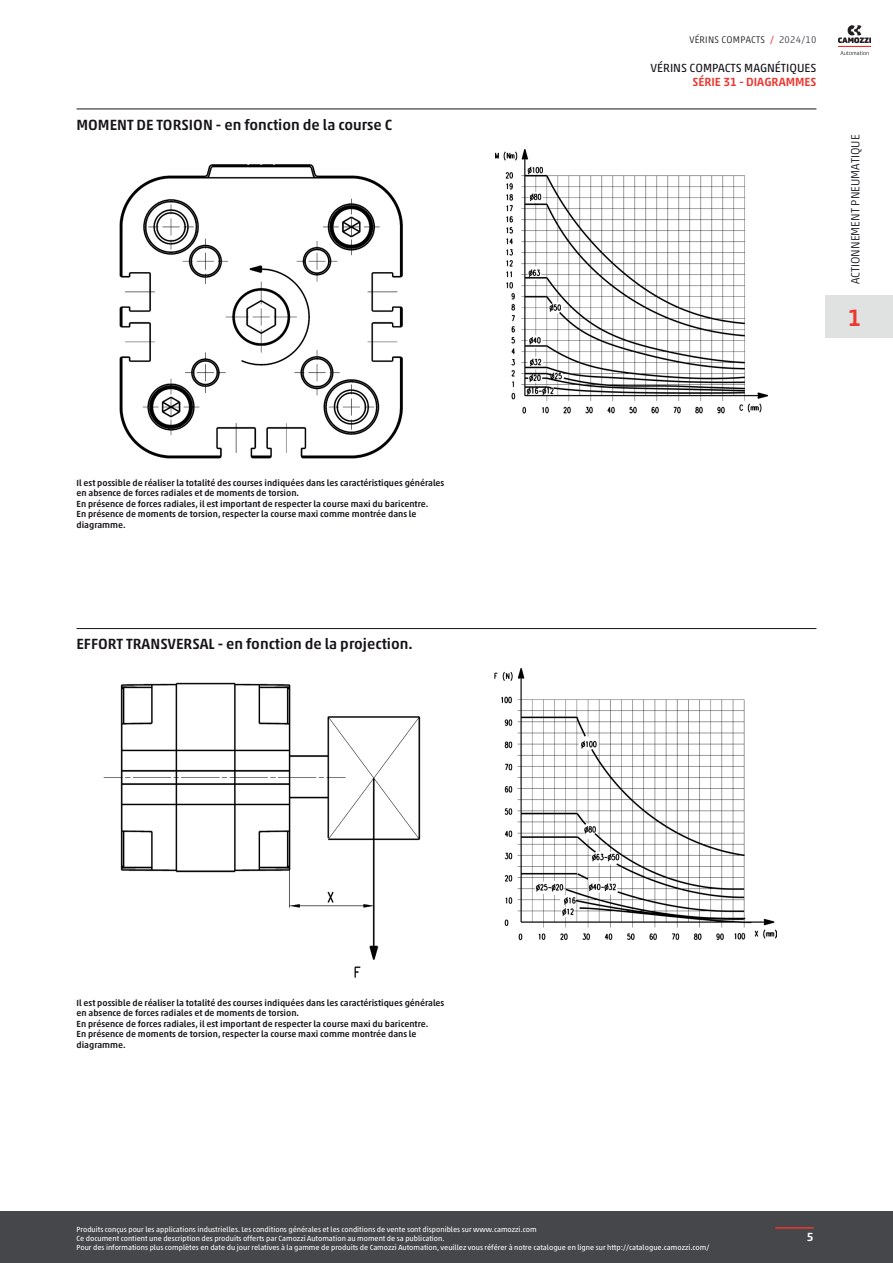
<style>
.page{position:relative;width:893px;height:1263px;background:#fff}
.page>*{position:absolute;margin:0;border:0;box-sizing:border-box;transform-origin:0 0}
.Num_catalogo_no_lingua{font:500 24px "Akko W1 G";color:#ee352f}
.Titolo_SEZIONE{font:500 15px "Akko W1 G";color:#171419}
.TITOLO_Home_small{font:12px "Akko W1 G";color:#171419}
.NOME_CATALOGO{font:300 12px "Akko W1 G";color:#171419}
.SOTTOTITOLO_Home_small{font:500 12px "Akko W1 G";color:#ee352f}
.t1{font:500 12px "Akko W1 G";color:#fff}
.Edizione_catalogo{font:300 9.75px "Akko W1 G";letter-spacing:.025em;color:#171419}
.Descrizioni_dide{font:500 9px/10.5px "Akko W1 G";color:#171419}
.footNotes{font:7.5px/9px "Akko W1 G";color:#fff}
.s1{font-weight:400;color:#ee352f}
.s2{color:#383b3f}
</style>
<div class="page">
<hr style="left:77px;top:109px;width:739px;height:1px;background:#171419">
<img style="left:119px;top:164px;width:284px;height:295px">
<img style="left:495px;top:149px;width:273px;height:265px">
<hr style="left:77px;top:628px;width:739px;height:1px;background:#171419">
<img style="left:103px;top:682px;width:318px;height:296px">
<img style="left:494px;top:669px;width:282px;height:272px">
<div style="left:0;top:1211px;width:893px;height:52px;background:#46474a"></div>
<hr style="left:775px;top:1227px;width:39px;height:1px;background:#ee352f">
<img style="left:839px;top:25px;width:32px;height:30px">
<div style="left:825px;top:295px;width:59px;height:43px;background:#e0e2e1"></div>
<div style="left:884px;top:295px;width:9px;height:43px;background:#e0e2e1"></div>
<p class="Titolo_SEZIONE" style="left:77px;top:113px;width:317px">MOMENT DE TORSION - en fonction de la course C</p>
<p class="Descrizioni_dide" style="left:77px;top:477px;width:369px">Il est possible de réaliser la totalité des courses indiquées dans les caractéristiques générales en absence de forces radiales et de moments de torsion.<br>En présence de forces radiales, il est important de respecter la course maxi du baricentre.<br>En présence de moments de torsion, respecter la course maxi comme montrée dans le diagramme.</p>
<p class="Titolo_SEZIONE" style="left:77px;top:633px;width:338px">EFFORT TRANSVERSAL - en fonction de la projection.</p>
<p class="Edizione_catalogo" style="left:689px;top:32px;width:129px">VÉRINS COMPACTS <span class="s1">/</span> <span class="s2">2024/10</span></p>
<p class="TITOLO_Home_small" style="left:650px;top:59px;width:167px">VÉRINS COMPACTS MAGNÉTIQUES</p>
<p class="SOTTOTITOLO_Home_small" style="left:692px;top:73px;width:125px">SÉRIE 31 - DIAGRAMMES</p>
<p class="NOME_CATALOGO" style="left:847px;top:284px;width:151px;rotate:-90deg">ACTIONNEMENT PNEUMATIQUE</p>
<p class="Num_catalogo_no_lingua" style="left:848px;top:300px;width:15px">1</p>
<p class="Descrizioni_dide" style="left:77px;top:996px;width:369px">Il est possible de réaliser la totalité des courses indiquées dans les caractéristiques générales en absence de forces radiales et de moments de torsion.<br>En présence de forces radiales, il est important de respecter la course maxi du baricentre.<br>En présence de moments de torsion, respecter la course maxi comme montrée dans le diagramme.</p>
<p class="footNotes" style="left:77px;top:1225px;width:634px">Produits conçus pour les applications industrielles. Les conditions générales et les conditions de vente sont disponibles sur www.camozzi.com<br>Ce document contient une description des produits offerts par Camozzi Automation au moment de sa publication.<br>Pour des informations plus complètes en date du jour relatives à la gamme de produits de Camozzi Automation, veuillez vous référer à notre catalogue en ligne sur http://catalogue.camozzi.com/</p>
<h3 class="t1" style="left:807px;top:1228px;width:8px">5</h3>
</div>
